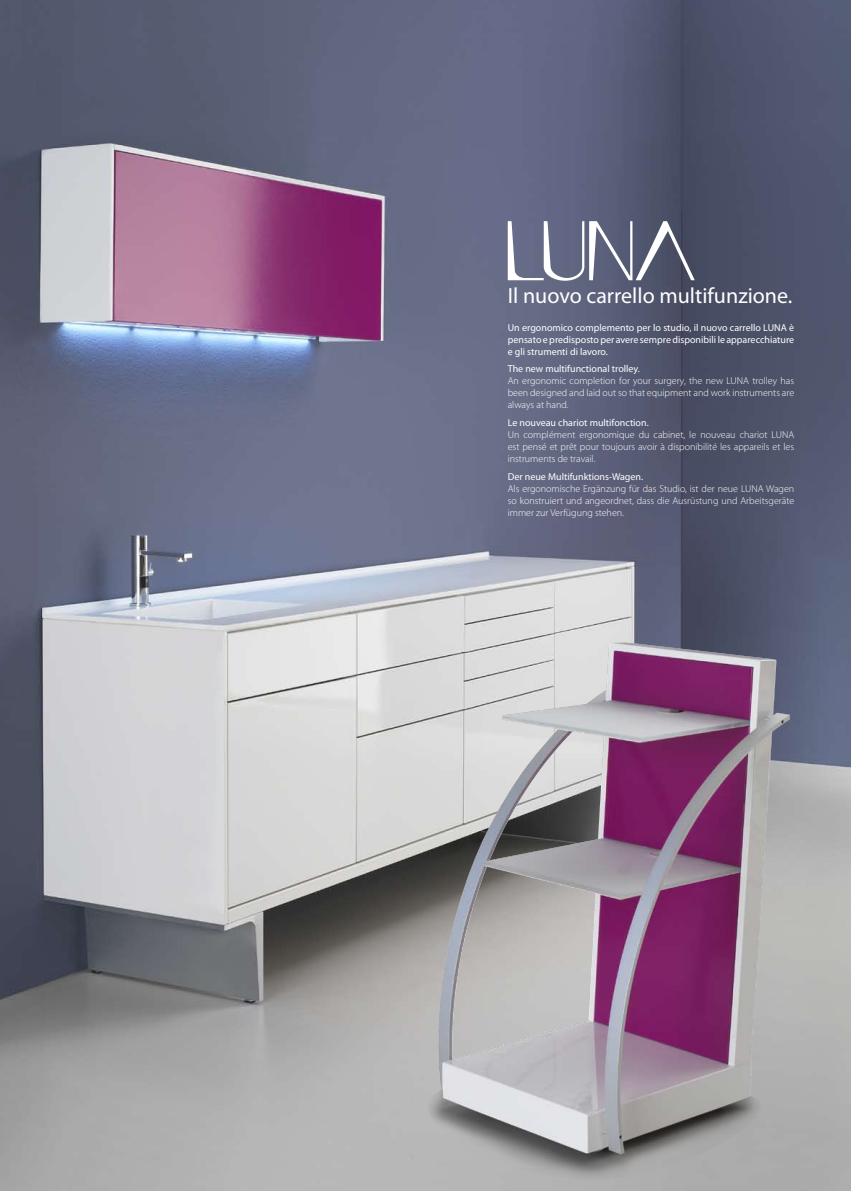
<style>
.page{position:relative;width:851px;height:1191px;background:#fff}
.page>*{position:absolute;margin:0;border:0;box-sizing:border-box;transform-origin:0 0}
.t1{font:22px "Myriad Pro";color:#fff}
.t2{font:300 10px/12px "Myriad Pro";color:#fff;text-align:justify}
.t3{font:10px/12px "Myriad Pro";color:#fff;text-align:justify}
</style>
<div class="page">
<img style="left:0;top:0;width:850px;height:1191px">
<svg style="left:507px;top:221px;width:187px;height:60px"></svg>
<img style="left:389px;top:642px;width:407px;height:540px">
<h1 class="t1" style="left:507px;top:282px;width:286px">Il nuovo carrello multifunzione.</h1>
<p class="t3" style="left:507px;top:321px;width:288px">Un ergonomico complemento per lo studio, il nuovo carrello LUNA è pensato e predisposto per avere sempre disponibili le apparecchiature e gli strumenti di lavoro.</p>
<p class="t3" style="left:507px;top:363px;width:134px">The new multifunctional trolley.</p>
<p class="t2" style="left:507px;top:375px;width:288px">An ergonomic completion for your surgery, the new LUNA trolley has been designed and laid out so that equipment and work instruments are always at hand.</p>
<p class="t3" style="left:507px;top:416px;width:142px">Le nouveau chariot multifonction.</p>
<p class="t2" style="left:507px;top:429px;width:288px">Un complément ergonomique du cabinet, le nouveau chariot LUNA est pensé et prêt pour toujours avoir à disponibilité les appareils et les instruments de travail.</p>
<p class="t3" style="left:507px;top:470px;width:137px">Der neue Multifunktions-Wagen.</p>
<p class="t2" style="left:507px;top:482px;width:288px">Als ergonomische Ergänzung für das Studio, ist der neue LUNA Wagen so konstruiert und angeordnet, dass die Ausrüstung und Arbeitsgeräte immer zur Verfügung stehen.</p>
</div>
